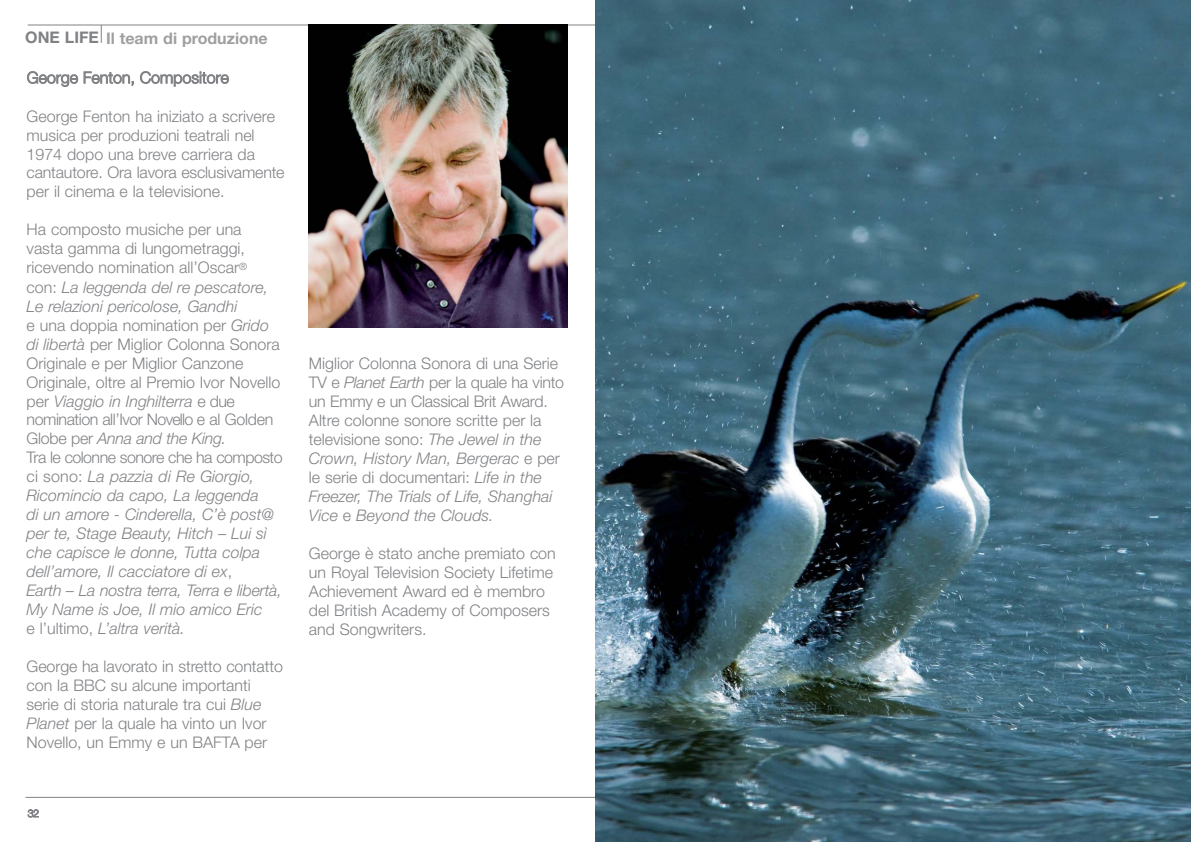
<style>
.page{position:relative;width:1191px;height:842px;background:#fff}
.page>*{position:absolute;margin:0;border:0;box-sizing:border-box;transform-origin:0 0}
.t1{font:300 16px/19px "Helvetica Neue";color:#808285}
.t2{font:italic 300 16px/19px "Helvetica Neue";color:#808285}
.t3{font:700 16px "Helvetica Neue";color:#9d9fa1}
.s1{color:#808285}
.s2{font-style:normal}
.s3{font-style:italic}
</style>
<div class="page">
<hr style="left:28px;top:24px;width:567px;height:2px;background:#808285">
<hr style="left:26px;top:797px;width:569px;height:1px;background:#808285">
<svg style="left:28px;top:809px;width:11px;height:8px"></svg>
<svg style="left:27px;top:71px;width:51px;height:16px"></svg>
<svg style="left:84px;top:71px;width:50px;height:15px"></svg>
<svg style="left:140px;top:71px;width:89px;height:16px"></svg>
<img style="left:595px;top:1px;width:595px;height:841px">
<svg style="left:101px;top:25px;width:1px;height:18px"></svg>
<img style="left:308px;top:25px;width:259px;height:302px">
<p class="t3" style="left:25px;top:28px;width:244px"><span class="s1">ONE LIFE</span> Il team di produzione</p>
<p class="t1" style="left:27px;top:106px;width:259px">George Fenton ha iniziato a scrivere musica per produzioni teatrali nel 1974 dopo una breve carriera da cantautore. Ora lavora esclusivamente per il cinema e la televisione.</p>
<p class="t2" style="left:27px;top:220px;width:257px"><span class="s2">Ha composto musiche per una<br>vasta gamma di lungometraggi, ricevendo nomination all’Oscar</span><sup>®<br></sup><span class="s2">con:</span> La leggenda del re pescatore, Le relazioni pericolose, Gandhi<br><span class="s2">e una doppia nomination per</span> Grido di libertà <span class="s2">per Miglior Colonna Sonora Originale e per Miglior Canzone Originale, oltre al Premio Ivor Novello per</span> Viaggio in Inghilterra <span class="s2">e due nomination all’Ivor Novello e al Golden Globe per</span> Anna and the King.<br><span class="s2">Tra le colonne sonore che ha composto ci sono:</span> La pazzia di Re Giorgio, Ricomincio da capo, La leggenda<br>di un amore - Cinderella, C’è post@ per te, Stage Beauty, Hitch – Lui sì che capisce le donne, Tutta colpa dell’amore, Il cacciatore di ex<span class="s2">,<br></span>Earth – La nostra terra, Terra e libertà, My Name is Joe, Il mio amico Eric<br><span class="s2">e l’ultimo,</span> L’altra verità.</p>
<p class="t1" style="left:27px;top:657px;width:258px">George ha lavorato in stretto contatto con la BBC su alcune importanti serie di storia naturale tra cui <span class="s3">Blue Planet</span> per la quale ha vinto un Ivor Novello, un Emmy e un BAFTA per</p>
<p class="t1" style="left:309px;top:353px;width:257px">Miglior Colonna Sonora di una Serie TV e <span class="s3">Planet Earth</span> per la quale ha vinto un Emmy e un Classical Brit Award.<br>Altre colonne sonore scritte per la televisione sono: <span class="s3">The Jewel in the Crown, History Man, Bergerac</span> e per le serie di documentari: <span class="s3">Life in the Freezer, The Trials of Life, Shanghai Vice</span> e <span class="s3">Beyond the Clouds.</span></p>
<p class="t1" style="left:309px;top:543px;width:248px">George è stato anche premiato con un Royal Television Society Lifetime<br>Achievement Award ed è membro del British Academy of Composers and Songwriters.</p>
</div>
